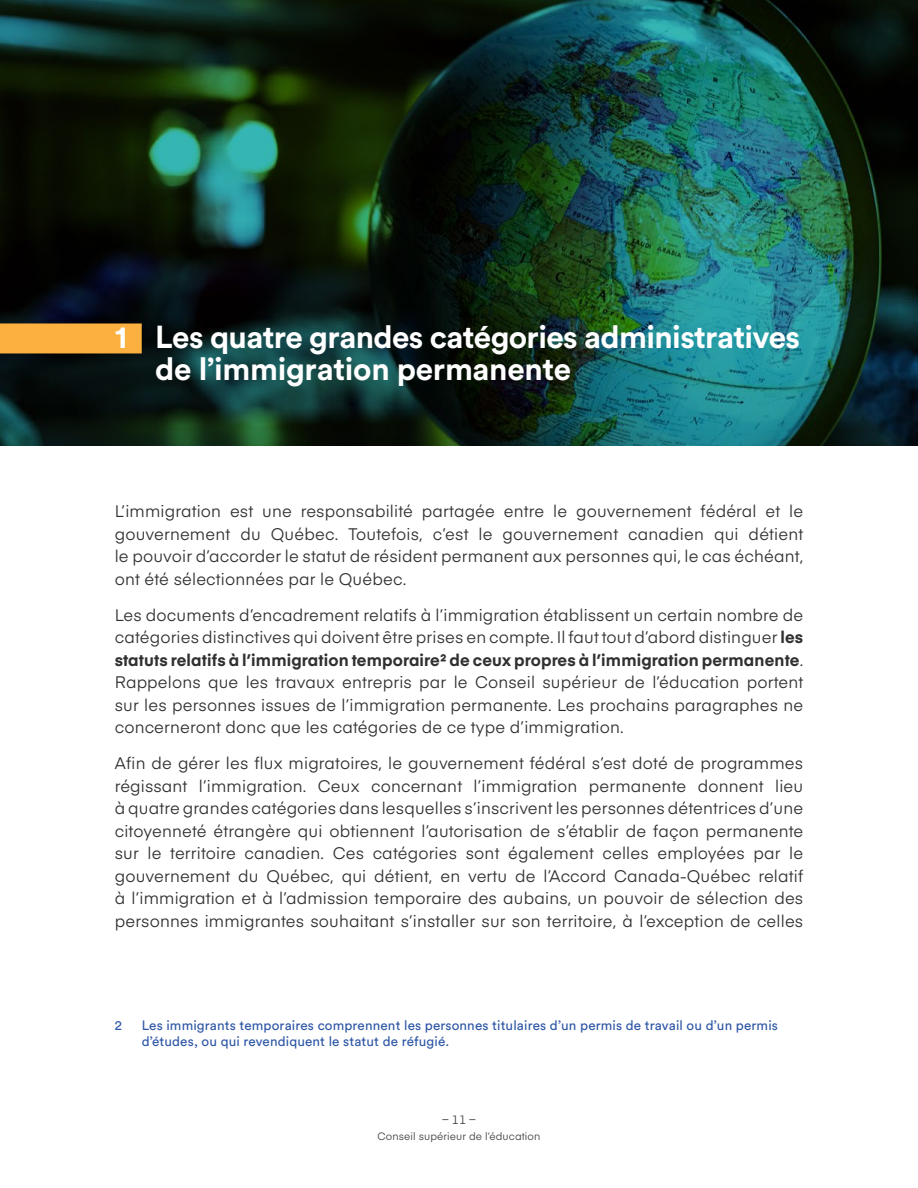
<style>
.page{position:relative;width:918px;height:1188px;background:#fff}
.page>*{position:absolute;margin:0;border:0;box-sizing:border-box;transform-origin:0 0}
.t1{font:700 31.5px/31.5px "Circular Std";letter-spacing:-.02em;color:#fff}
.t2{font:16.5px/22.5px "Eina 03";letter-spacing:.01em;color:#312f30;text-align:justify}
.Notes{font:13.5px/16.5px "Circular Std";letter-spacing:.01em;color:#2d56a5}
.t3{font:12px "Eina 03";color:#3e3e3f}
.t4{font:10.5px "Eina 03";letter-spacing:.01em;color:#3e3e3f}
.s1{font-weight:700}
</style>
<div class="page">
<img style="left:0;top:0;width:918px;height:446px">
<div style="left:0;top:323px;width:142px;height:30px;background:#fbb03f"></div>
<h1 class="t1" style="left:155px;top:321px;width:646px;text-indent:-40px">1 Les quatre grandes catégories administratives de l’immigration permanente</h1>
<p class="t2" style="left:115px;top:499px;width:690px">L’immigration est une responsabilité partagée entre le gouvernement fédéral et le gouvernement du Québec. Toutefois, c’est le gouvernement canadien qui détient le pouvoir d’accorder le statut de résident permanent aux personnes qui, le cas échéant, ont été sélectionnées par le Québec.</p>
<p class="t2" style="left:115px;top:602px;width:690px">Les documents d’encadrement relatifs à l’immigration établissent un certain nombre de catégories distinctives qui doivent être prises en compte. Il faut tout d’abord distinguer <span class="s1">les statuts relatifs à l’immigration temporaire2 de ceux propres à l’immigration permanente</span>.<br>Rappelons que les travaux entrepris par le Conseil supérieur de l’éducation portent sur les personnes issues de l’immigration permanente. Les prochains paragraphes ne concerneront donc que les catégories de ce type d’immigration.</p>
<p class="t2" style="left:115px;top:751px;width:690px">Afin de gérer les flux migratoires, le gouvernement fédéral s’est doté de programmes régissant l’immigration. Ceux concernant l’immigration permanente donnent lieu à quatre grandes catégories dans lesquelles s’inscrivent les personnes détentrices d’une citoyenneté étrangère qui obtiennent l’autorisation de s’établir de façon permanente sur le territoire canadien. Ces catégories sont également celles employées par le gouvernement du Québec, qui détient, en vertu de l’Accord Canada-Québec relatif à l’immigration et à l’admission temporaire des aubains, un pouvoir de sélection des personnes immigrantes souhaitant s’installer sur son territoire, à l’exception de celles</p>
<p class="Notes" style="left:115px;top:1017px;width:9px">2</p>
<p class="Notes" style="left:142px;top:1017px;width:638px">Les immigrants temporaires comprennent les personnes titulaires d’un permis de travail ou d’un permis d’études, ou qui revendiquent le statut de réfugié.</p>
<p class="t3" style="left:443px;top:1111px;width:34px">– 11 –</p>
<p class="t4" style="left:377px;top:1128px;width:165px">Conseil supérieur de l’éducation</p>
</div>
